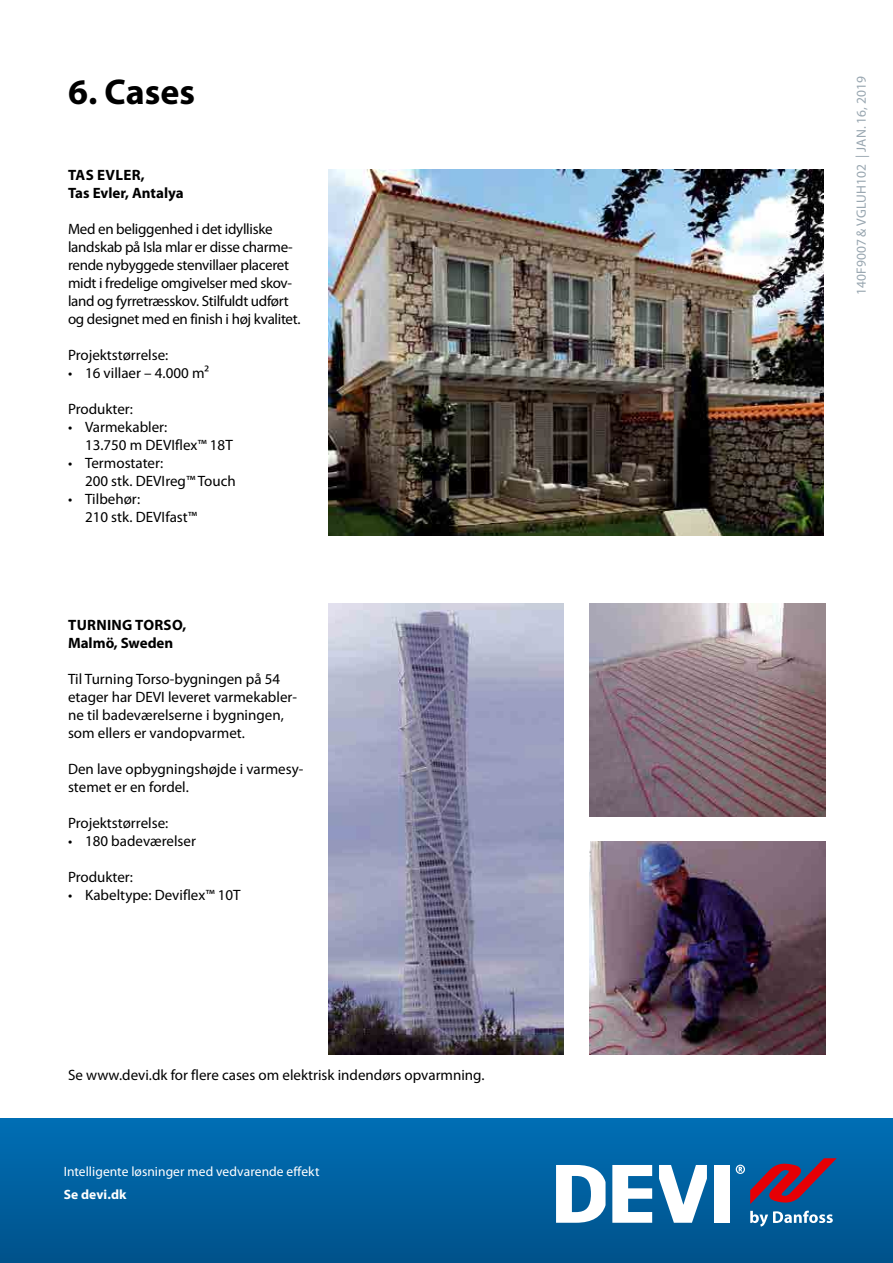
<style>
.page{position:relative;width:893px;height:1263px;background:#fff}
.page>*{position:absolute;margin:0;border:0;box-sizing:border-box;transform-origin:0 0}
.t1{font:700 36px "Myriad Pro";color:#000}
.t2{font:15px/18px "Myriad Pro";color:#000}
.t3{font:15px/18px "Myriad Pro";letter-spacing:-.02em;color:#000}
.t4{font:700 15px/18px "Myriad Pro";color:#000}
.t5{font:13.5px "Myriad Pro";letter-spacing:.005em;color:#fff}
.t6{font:13.5px "Myriad Pro";color:#98a6b0}
.t7{font:700 13.5px "Myriad Pro";letter-spacing:.01em;color:#fff}
</style>
<div class="page">
<div style="left:0;top:1118px;width:893px;height:145px;background:linear-gradient(to bottom,#006fb5,#00528b)"></div>
<svg style="left:612px;top:1165px;width:40px;height:58px"></svg>
<div style="left:714px;top:1165px;width:16px;height:58px;background:#fff"></div>
<svg style="left:659px;top:1165px;width:48px;height:58px"></svg>
<svg style="left:556px;top:1165px;width:49px;height:58px"></svg>
<svg style="left:736px;top:1158px;width:101px;height:46px;background:#4c4470"></svg>
<svg style="left:750px;top:1211px;width:83px;height:15px"></svg>
<img style="left:329px;top:170px;width:495px;height:365px">
<img style="left:329px;top:604px;width:235px;height:450px">
<img style="left:590px;top:841px;width:235px;height:213px">
<img style="left:590px;top:604px;width:235px;height:213px">
<h1 class="t1" style="left:68px;top:71px;width:128px">6. Cases</h1>
<p class="t4" style="left:68px;top:166px;width:117px">TAS EVLER,<br>Tas Evler, Antalya</p>
<p class="t3" style="left:68px;top:220px;width:234px">Med en beliggenhed i det idylliske landskab på Isla mlar er disse charme&shy;rende nybyggede stenvillaer placeret midt i fredelige omgivelser med skov&shy;land og fyrretræsskov. Stilfuldt udført og designet med en finish i høj kvalitet.</p>
<p class="t2" style="left:68px;top:346px;width:102px">Projektstørrelse:</p>
<p class="t2" style="left:68px;top:364px;width:143px">• 16 villaer – 4.000 m²</p>
<p class="t2" style="left:68px;top:400px;width:67px">Produkter:</p>
<p class="t2" style="left:85px;top:418px;width:149px;text-indent:-17px">• Varmekabler:<br>13.750 m DEVIflex™ 18T</p>
<p class="t2" style="left:85px;top:454px;width:152px;text-indent:-17px">• Termostater:<br>200 stk. DEVIreg™ Touch</p>
<p class="t2" style="left:85px;top:490px;width:114px;text-indent:-17px">• Tilbehør:<br>210 stk. DEVIfast™</p>
<p class="t4" style="left:68px;top:616px;width:120px">TURNING TORSO,<br>Malmö, Sweden</p>
<p class="t2" style="left:68px;top:670px;width:230px">Til Turning Torso-bygningen på 54 etager har DEVI leveret varmekabler&shy;ne til badeværelserne i bygningen, som ellers er vandopvarmet.</p>
<p class="t2" style="left:68px;top:760px;width:237px">Den lave opbygningshøjde i varmesy&shy;stemet er en fordel.</p>
<p class="t2" style="left:68px;top:814px;width:102px">Projektstørrelse:</p>
<p class="t2" style="left:68px;top:832px;width:129px">• 180 badeværelser</p>
<p class="t2" style="left:68px;top:868px;width:67px">Produkter:</p>
<p class="t2" style="left:68px;top:886px;width:174px">• Kabeltype: Deviflex™ 10T</p>
<p class="t2" style="left:68px;top:1066px;width:418px">Se www.devi.dk for flere cases om elektrisk indendørs opvarmning.</p>
<p class="t5" style="left:64px;top:1164px;width:257px">Intelligente løsninger med vedvarende effekt</p>
<p class="t7" style="left:64px;top:1187px;width:64px">Se devi.dk</p>
<p class="t6" style="left:854px;top:295px;width:220px;rotate:-90deg">140F9007 &amp; VGLUH102 | jan. 16, 2019</p>
</div>
